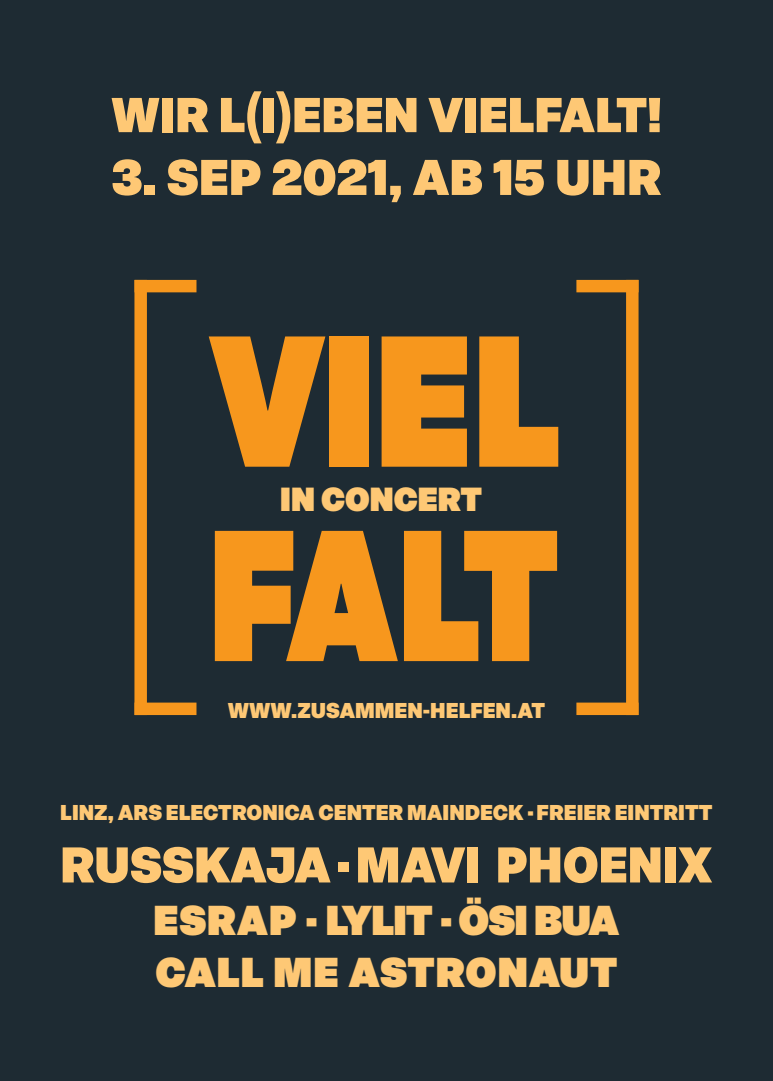
<style>
.page{position:relative;width:773px;height:1081px;background:#fff}
.page>*{position:absolute;margin:0;border:0;box-sizing:border-box;transform-origin:0 0}
.t1{font:900 194.25px/194.2px "Passenger Sans";letter-spacing:-.005em;color:#f7971d;scale:.86 1}
.t2{font:900 52.25px "Passenger Sans";color:#fec875}
.t3{font:900 51px "Passenger Sans";color:#fec875}
.t4{font:900 43.5px/52.2px "Passenger Sans";letter-spacing:.01em;color:#fec875}
.t5{font:900 35px "Passenger Sans";color:#fec875}
.t6{font:900 22.5px "Passenger Sans";color:#fec875}
.s1{font-style:inherit}
</style>
<div class="page">
<div style="left:0;top:0;width:772px;height:1081px;background:#1e2b33"></div>
<div style="left:134px;top:280px;width:13px;height:435px;background:#f7971d"></div>
<div style="left:134px;top:280px;width:62px;height:12px;background:#f7971d"></div>
<div style="left:134px;top:702px;width:62px;height:13px;background:#f7971d"></div>
<div style="left:626px;top:280px;width:12px;height:435px;background:#f7971d"></div>
<div style="left:576px;top:702px;width:62px;height:13px;background:#f7971d"></div>
<div style="left:576px;top:280px;width:62px;height:12px;background:#f7971d"></div>
<h3 class="t3" style="left:111px;top:84px;width:552px">WIR L(I)EBEN VIELFALT!</h3>
<h2 class="t2" style="left:111px;top:146px;width:551px">3. SEP 2021, AB 15 UHR</h2>
<h1 class="t1" style="left:209px;top:300px;width:410px">VIEL<br>FALT</h1>
<h3 class="t5" style="left:280px;top:477px;width:203px">IN CONCERT</h3>
<p class="t6" style="left:228px;top:696px;width:319px">WWW.ZUSAMMEN-HELFEN.AT</p>
<p class="t6" style="left:60px;top:798px;width:653px">LINZ, ARS ELECTRONICA CENTER MAINDECK <span class="s1">·</span> FREIER EINTRITT</p>
<h2 class="t2" style="left:60px;top:833px;width:653px">RUSSKAJA · MAVI PHOENIX</h2>
<h3 class="t4" style="left:153px;top:893px;width:467px">ESRAP · LYLIT · ÖSI BUA<br>CALL ME ASTRONAUT</h3>
</div>
